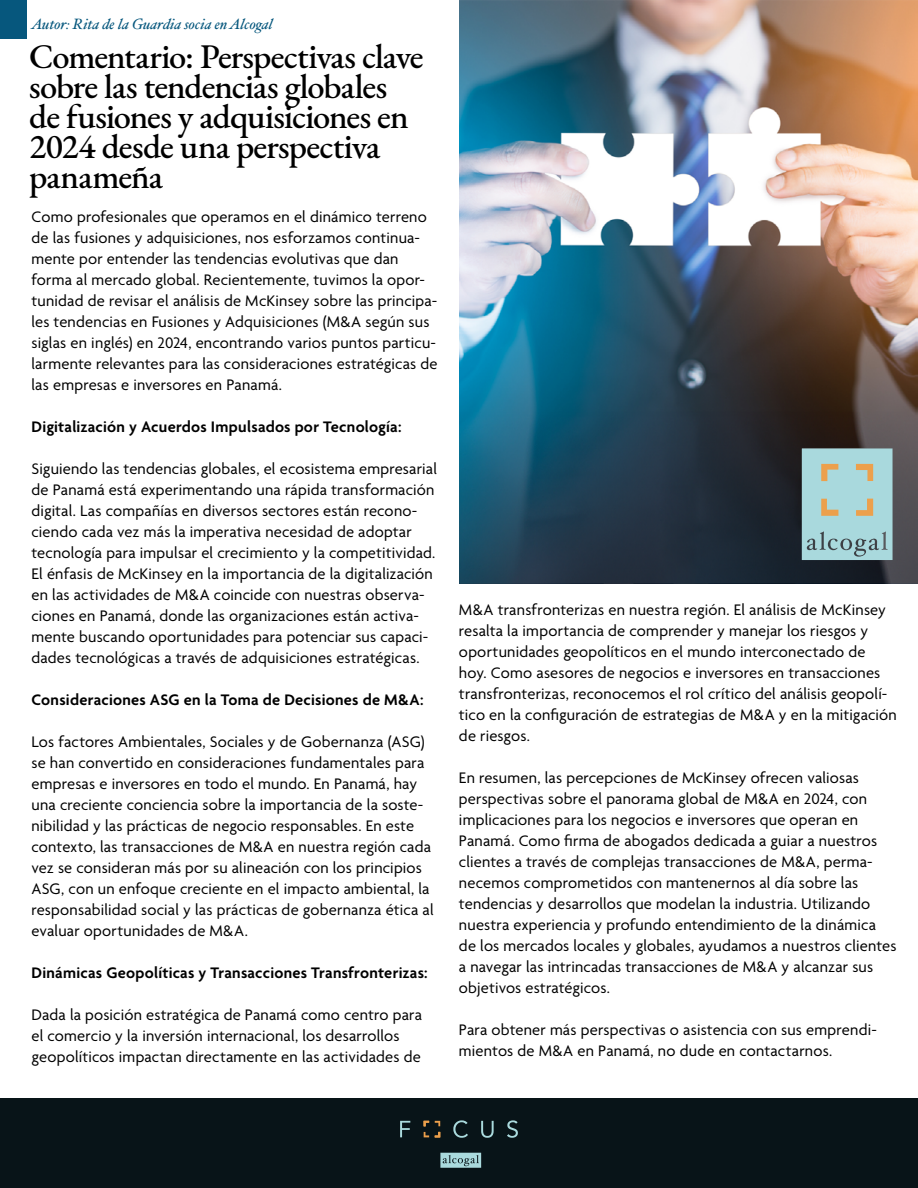
<style>
.page{position:relative;width:918px;height:1188px;background:#fff}
.page>*{position:absolute;margin:0;border:0;box-sizing:border-box;transform-origin:0 0}
.t1{font:500 34.5px/30px "EB Garamond";letter-spacing:-.025em;color:#000}
.t2{font:16.5px/21px "Agenda";letter-spacing:.01em;color:#000}
.t3{font:600 16.5px "Agenda";letter-spacing:.015em;color:#000}
.t4{font:italic 15px "Hoefler Text";color:#06577d}
</style>
<div class="page">
<div style="left:0;top:0;width:27px;height:39px;background:#06577d"></div>
<div style="left:0;top:1099px;width:918px;height:89px;background:#081418"></div>
<svg style="left:440px;top:1153px;width:41px;height:15px"></svg>
<svg style="left:400px;top:1121px;width:10px;height:16px"></svg>
<svg style="left:453px;top:1120px;width:15px;height:18px"></svg>
<svg style="left:481px;top:1121px;width:13px;height:17px"></svg>
<svg style="left:507px;top:1120px;width:11px;height:18px"></svg>
<svg style="left:424px;top:1121px;width:5px;height:5px"></svg>
<svg style="left:435px;top:1132px;width:5px;height:5px"></svg>
<svg style="left:424px;top:1132px;width:5px;height:5px"></svg>
<svg style="left:435px;top:1121px;width:5px;height:5px"></svg>
<img style="left:459px;top:0;width:459px;height:584px">
<svg style="left:802px;top:448px;width:90px;height:112px;background:#a9cfcd"></svg>
<p class="t4" style="left:32px;top:15px;width:243px">Autor: Rita de la Guardia socia en Alcogal</p>
<h1 class="t1" style="left:29px;top:41px;width:396px">Comentario: Perspectivas clave sobre las tendencias globales de fusiones y adquisiciones en<br>2024 desde una perspectiva panameña</h1>
<p class="t2" style="left:32px;top:207px;width:408px">Como profesionales que operamos en el dinámico terreno de las fusiones y adquisiciones, nos esforzamos continua&shy;mente por entender las tendencias evolutivas que dan forma al mercado global. Recientemente, tuvimos la opor&shy;tunidad de revisar el análisis de McKinsey sobre las principa&shy;les tendencias en Fusiones y Adquisiciones (M&amp;A según sus siglas en inglés) en 2024, encontrando varios puntos particu&shy;larmente relevantes para las consideraciones estratégicas de las empresas e inversores en Panamá.</p>
<p class="t3" style="left:32px;top:418px;width:372px">Digitalización y Acuerdos Impulsados por Tecnología:</p>
<p class="t2" style="left:32px;top:459px;width:407px">Siguiendo las tendencias globales, el ecosistema empresarial de Panamá está experimentando una rápida transformación digital. Las compañías en diversos sectores están recono&shy;ciendo cada vez más la imperativa necesidad de adoptar tecnología para impulsar el crecimiento y la competitividad.<br>El énfasis de McKinsey en la importancia de la digitalización en las actividades de M&amp;A coincide con nuestras observa&shy;ciones en Panamá, donde las organizaciones están activa&shy;mente buscando oportunidades para potenciar sus capaci&shy;dades tecnológicas a través de adquisiciones estratégicas.</p>
<p class="t3" style="left:32px;top:691px;width:393px">Consideraciones ASG en la Toma de Decisiones de M&amp;A:</p>
<p class="t2" style="left:32px;top:732px;width:404px">Los factores Ambientales, Sociales y de Gobernanza (ASG) se han convertido en consideraciones fundamentales para empresas e inversores en todo el mundo. En Panamá, hay una creciente conciencia sobre la importancia de la soste&shy;nibilidad y las prácticas de negocio responsables. En este contexto, las transacciones de M&amp;A en nuestra región cada vez se consideran más por su alineación con los principios ASG, con un enfoque creciente en el impacto ambiental, la responsabilidad social y las prácticas de gobernanza ética al evaluar oportunidades de M&amp;A.</p>
<p class="t3" style="left:32px;top:964px;width:398px">Dinámicas Geopolíticas y Transacciones Transfronterizas:</p>
<p class="t2" style="left:32px;top:1005px;width:392px">Dada la posición estratégica de Panamá como centro para el comercio y la inversión internacional, los desarrollos geopolíticos impactan directamente en las actividades de</p>
<p class="t2" style="left:459px;top:600px;width:439px">M&amp;A transfronterizas en nuestra región. El análisis de McKinsey resalta la importancia de comprender y manejar los riesgos y oportunidades geopolíticos en el mundo interconectado de hoy. Como asesores de negocios e inversores en transacciones transfronterizas, reconocemos el rol crítico del análisis geopolí&shy;tico en la configuración de estrategias de M&amp;A y en la mitigación de riesgos.</p>
<p class="t2" style="left:459px;top:768px;width:439px">En resumen, las percepciones de McKinsey ofrecen valiosas perspectivas sobre el panorama global de M&amp;A en 2024, con implicaciones para los negocios e inversores que operan en Panamá. Como firma de abogados dedicada a guiar a nuestros clientes a través de complejas transacciones de M&amp;A, perma&shy;necemos comprometidos con mantenernos al día sobre las tendencias y desarrollos que modelan la industria. Utilizando nuestra experiencia y profundo entendimiento de la dinámica de los mercados locales y globales, ayudamos a nuestros clientes a navegar las intrincadas transacciones de M&amp;A y alcanzar sus objetivos estratégicos.</p>
<p class="t2" style="left:459px;top:1020px;width:419px">Para obtener más perspectivas o asistencia con sus emprendi&shy;mientos de M&amp;A en Panamá, no dude en contactarnos.</p>
</div>
